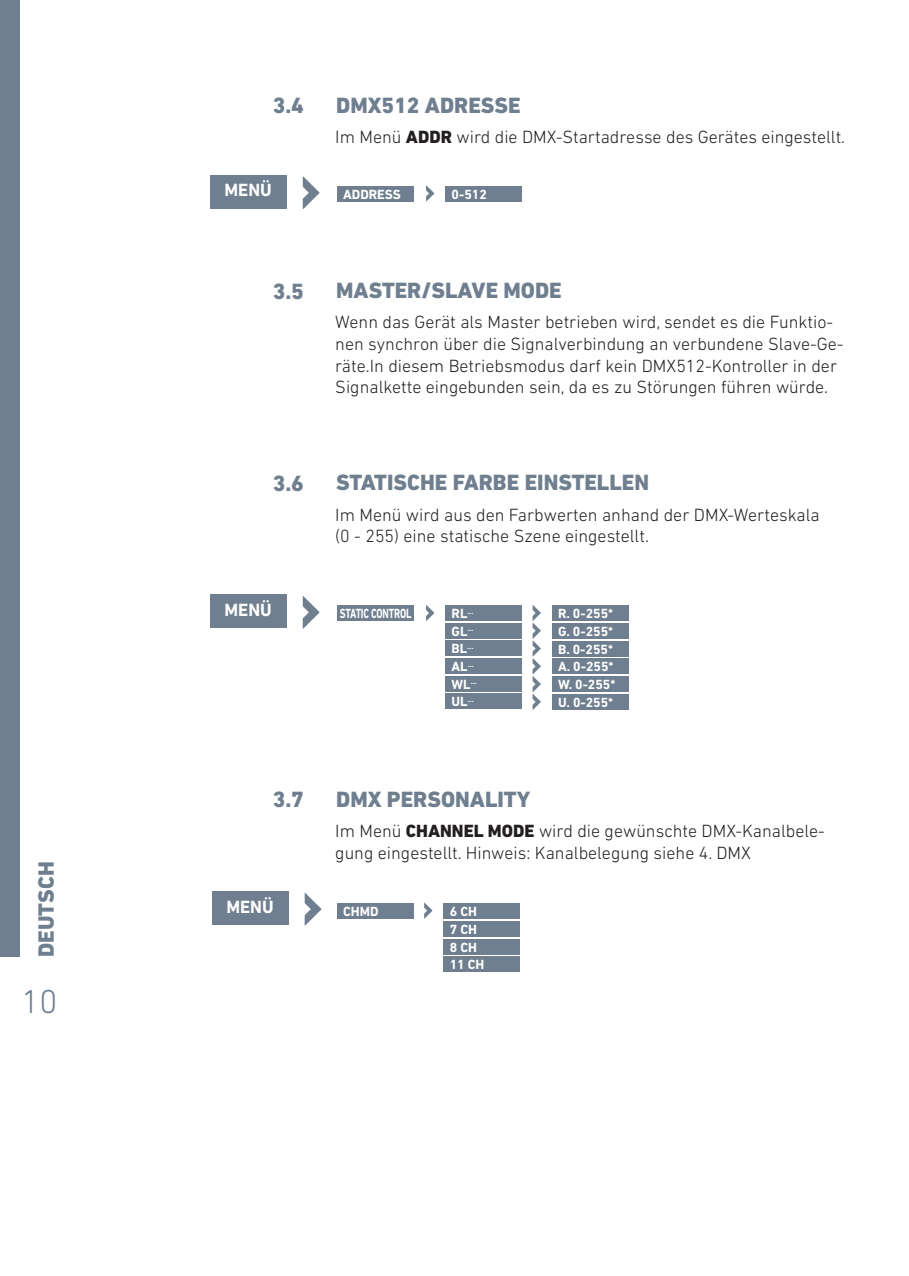
<style>
.page{position:relative;width:909px;height:1276px;background:#fff}
.page>*{position:absolute;margin:0;border:0;box-sizing:border-box;transform-origin:0 0}
.t1{font:300 33.75px "DIN Next LT Pro";color:#6f7f8f}
.t2{font:800 22.5px "DIN Next LT Pro";color:#6f7f8f}
.t3{font:300 18px/21.6px "DIN Next LT Pro";color:#231f20}
.t4{font:700 18px "DIN Next LT Pro";color:#fff}
.t5{font:700 13.5px/18px "DIN Next LT Pro";color:#fff}
.t6{font:700 13.5px "DIN Next LT Pro";letter-spacing:-.02em;color:#fff;scale:.73 1}
.t7{font:700 7.88px "DIN Next LT Pro";color:#fff}
.s1{font-weight:800}
.s2{font-size:13.5px}
</style>
<div class="page">
<div style="left:0;top:0;width:19px;height:957px;background:#6f7f8f"></div>
<div style="left:210px;top:175px;width:76px;height:34px;background:#6f7f8f"></div>
<svg style="left:303px;top:176px;width:16px;height:33px"></svg>
<svg style="left:426px;top:185px;width:8px;height:17px"></svg>
<div style="left:337px;top:186px;width:76px;height:15px;background:#6f7f8f"></div>
<div style="left:445px;top:186px;width:77px;height:15px;background:#6f7f8f"></div>
<div style="left:210px;top:594px;width:76px;height:34px;background:#6f7f8f"></div>
<svg style="left:303px;top:596px;width:16px;height:33px"></svg>
<svg style="left:426px;top:605px;width:8px;height:16px"></svg>
<svg style="left:533px;top:605px;width:8px;height:105px"></svg>
<div style="left:337px;top:605px;width:76px;height:16px;background:#6f7f8f"></div>
<div style="left:445px;top:605px;width:77px;height:16px;background:#6f7f8f"></div>
<div style="left:552px;top:605px;width:76px;height:16px;background:#6f7f8f"></div>
<div style="left:552px;top:640px;width:76px;height:16px;background:#6f7f8f"></div>
<div style="left:552px;top:676px;width:76px;height:16px;background:#6f7f8f"></div>
<div style="left:552px;top:623px;width:76px;height:16px;background:#6f7f8f"></div>
<div style="left:552px;top:658px;width:76px;height:16px;background:#6f7f8f"></div>
<div style="left:552px;top:694px;width:76px;height:16px;background:#6f7f8f"></div>
<div style="left:445px;top:640px;width:77px;height:16px;background:#6f7f8f"></div>
<div style="left:445px;top:623px;width:77px;height:16px;background:#6f7f8f"></div>
<div style="left:445px;top:658px;width:77px;height:16px;background:#6f7f8f"></div>
<div style="left:445px;top:676px;width:77px;height:16px;background:#6f7f8f"></div>
<div style="left:445px;top:693px;width:77px;height:16px;background:#6f7f8f"></div>
<svg style="left:424px;top:902px;width:8px;height:16px"></svg>
<div style="left:337px;top:902px;width:76px;height:16px;background:#6f7f8f"></div>
<div style="left:443px;top:902px;width:77px;height:16px;background:#6f7f8f"></div>
<div style="left:443px;top:921px;width:77px;height:16px;background:#6f7f8f"></div>
<div style="left:443px;top:938px;width:77px;height:16px;background:#6f7f8f"></div>
<div style="left:443px;top:956px;width:77px;height:16px;background:#6f7f8f"></div>
<div style="left:212px;top:891px;width:76px;height:34px;background:#6f7f8f"></div>
<svg style="left:305px;top:893px;width:16px;height:32px"></svg>
<p class="t2" style="left:33px;top:957px;width:97px;rotate:-90deg">DEUTSCH</p>
<h1 class="t1" style="left:22px;top:982px;width:37px">10</h1>
<p class="t2" style="left:273px;top:92px;width:33px">3.4</p>
<p class="t2" style="left:336px;top:92px;width:186px">DMX512 ADRESSE</p>
<p class="t3" style="left:335px;top:126px;width:511px">Im Menü <span class="s1">ADDR</span> wird die DMX-Startadresse des Gerätes eingestellt.</p>
<p class="t4" style="left:224px;top:179px;width:49px">MENÜ</p>
<p class="t5" style="left:343px;top:185px;width:59px">ADDRESS</p>
<p class="t5" style="left:452px;top:185px;width:37px">0-512</p>
<p class="t2" style="left:273px;top:278px;width:33px">3.5</p>
<p class="t2" style="left:273px;top:470px;width:33px">3.6</p>
<p class="t2" style="left:336px;top:277px;width:227px">MASTER/SLAVE MODE</p>
<p class="t3" style="left:335px;top:311px;width:510px">Wenn das Gerät als Master betrieben wird, sendet es die Funktio&shy;nen synchron über die Signalverbindung an verbundene Slave-Ge&shy;räte.In diesem Betriebsmodus darf kein DMX512-Kontroller in der Signalkette eingebunden sein, da es zu Störungen führen würde.</p>
<p class="t2" style="left:336px;top:469px;width:314px">STATISCHE FARBE EINSTELLEN</p>
<p class="t3" style="left:335px;top:503px;width:486px">Im Menü wird aus den Farbwerten anhand der DMX-Werteskala (0 - 255) eine statische Szene eingestellt.</p>
<p class="t4" style="left:224px;top:599px;width:49px">MENÜ</p>
<p class="t6" style="left:340px;top:605px;width:99px">STATIC CONTROL</p>
<p class="t7" style="left:452px;top:606px;width:23px"><span class="s2">RL</span>...</p>
<p class="t5" style="left:558px;top:604px;width:57px">R. 0-255*</p>
<p class="t5" style="left:558px;top:640px;width:56px">B. 0-255*</p>
<p class="t5" style="left:558px;top:675px;width:59px">W. 0-255*</p>
<p class="t5" style="left:558px;top:622px;width:57px">G. 0-255*</p>
<p class="t5" style="left:558px;top:658px;width:57px">A. 0-255*</p>
<p class="t5" style="left:558px;top:693px;width:57px">U. 0-255*</p>
<p class="t7" style="left:452px;top:624px;width:24px"><span class="s2">GL</span>...</p>
<p class="t7" style="left:452px;top:659px;width:24px"><span class="s2">AL</span>...</p>
<p class="t7" style="left:452px;top:677px;width:27px"><span class="s2">WL</span>...</p>
<p class="t7" style="left:452px;top:694px;width:24px"><span class="s2">UL</span>...</p>
<p class="t7" style="left:452px;top:641px;width:23px"><span class="s2">BL</span>...</p>
<p class="t2" style="left:273px;top:786px;width:33px">3.7</p>
<p class="t4" style="left:226px;top:896px;width:49px">MENÜ</p>
<p class="t2" style="left:336px;top:786px;width:196px">DMX PERSONALITY</p>
<p class="t3" style="left:335px;top:820px;width:491px">Im Menü <span class="s1">CHANNEL MODE</span> wird die gewünschte DMX-Kanalbele&shy;gung eingestellt. Hinweis: Kanalbelegung siehe 4. DMX</p>
<p class="t5" style="left:343px;top:902px;width:37px">CHMD</p>
<p class="t5" style="left:450px;top:902px;width:36px">6 CH<br>7 CH<br>8 CH<br>11 CH</p>
</div>
